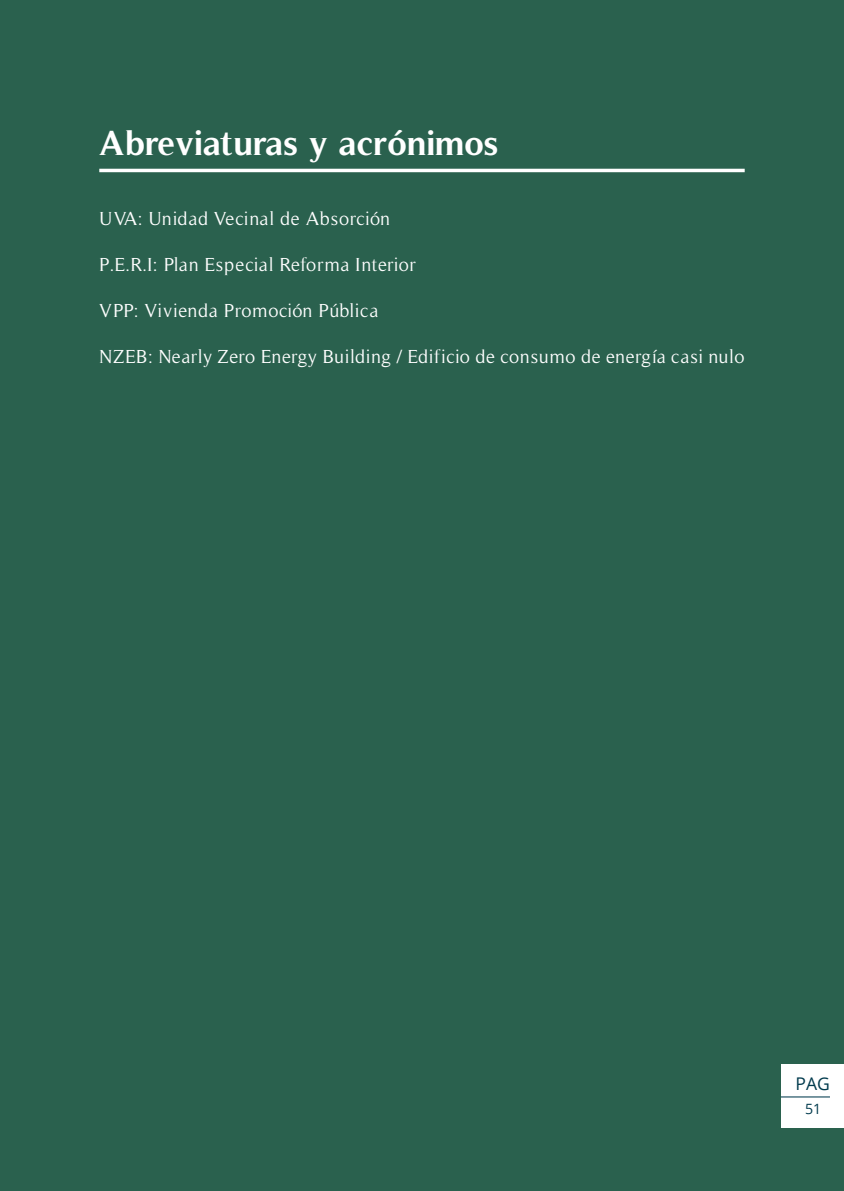
<style>
.page{position:relative;width:844px;height:1191px;background:#fff}
.page>*{position:absolute;margin:0;border:0;box-sizing:border-box;transform-origin:0 0}
.Nivel_1_Color_0{font:700 35px "Timeless";color:#fff}
.t1{font:19.25px "Timeless";letter-spacing:.025em;color:#fff}
.t2{font:17.5px "Open Sans";color:#003a4d}
.t3{font:14.17px "Open Sans";color:#003a4d}
</style>
<div class="page">
<div style="left:0;top:0;width:843px;height:1191px;background:#2a614e"></div>
<hr style="left:99px;top:169px;width:645px;height:3px;background:#fff">
<div style="left:780px;top:1064px;width:63px;height:64px;background:#fff"></div>
<hr style="left:780px;top:1096px;width:49px;height:1px;background:#003a4d">
<p class="Nivel_1_Color_0" style="left:99px;top:122px;width:401px">Abreviaturas y acrónimos</p>
<p class="t1" style="left:99px;top:207px;width:292px">UVA: Unidad Vecinal de Absorción</p>
<p class="t1" style="left:99px;top:254px;width:318px">P.E.R.I: Plan Especial Reforma Interior</p>
<p class="t1" style="left:99px;top:300px;width:280px">VPP: Vivienda Promoción Pública</p>
<p class="t1" style="left:99px;top:346px;width:646px">NZEB: Nearly Zero Energy Building / Edificio de consumo de energía casi nulo</p>
<p class="t2" style="left:795px;top:1072px;width:36px">PAG</p>
<p class="t3" style="left:805px;top:1099px;width:18px">51</p>
</div>
